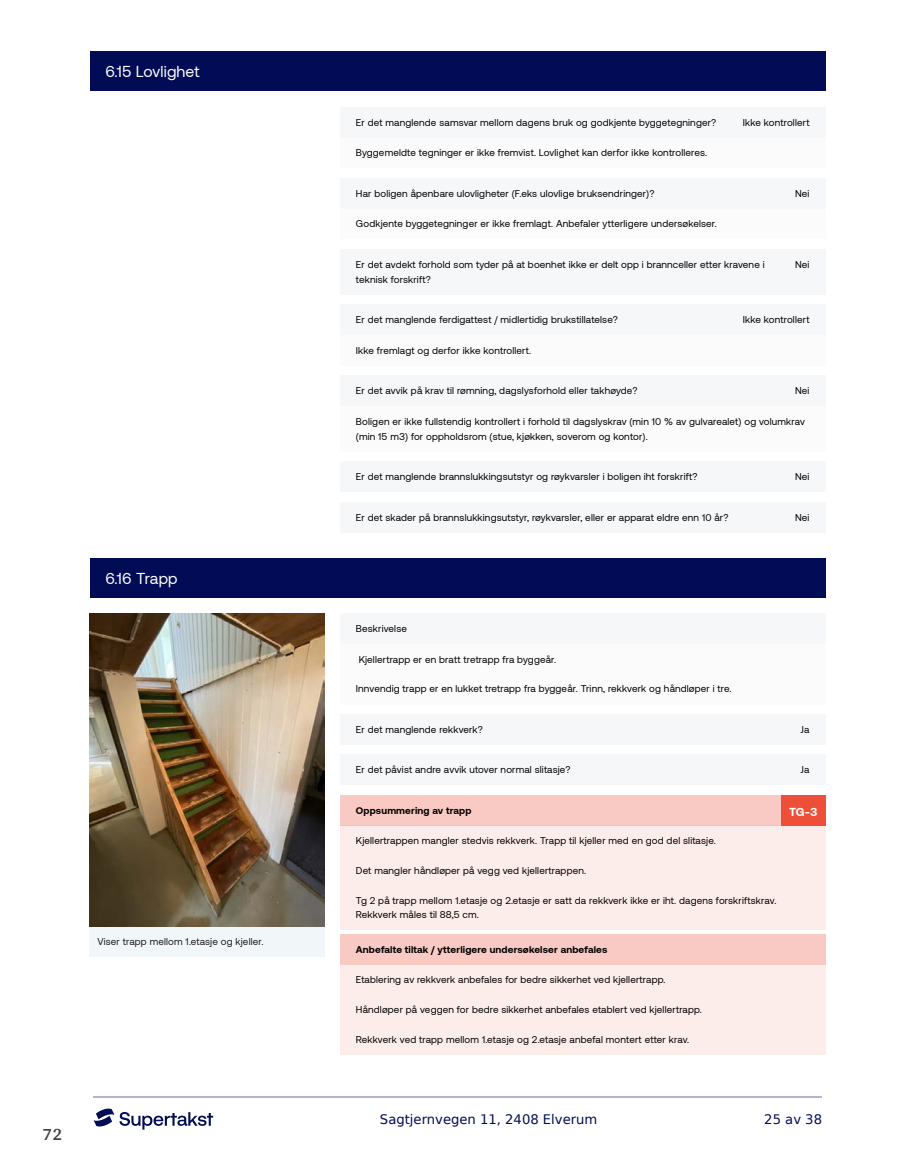
<style>
.page{position:relative;width:915px;height:1172px;background:#fff}
.page>*{position:absolute;margin:0;border:0;box-sizing:border-box;transform-origin:0 0}
.t1{font:700 18px "Arya";color:#414749}
.t2{font:15.75px "Aeonik";letter-spacing:.01em;color:#fff}
.t3{font:13.2px "DejaVu Sans";color:#020c56}
.t4{font:700 11.85px "Aeonik";color:#fff}
.t5{font:9.9px/14.9px "Aeonik";letter-spacing:.015em;color:#000}
.t6{font:700 9.9px "Aeonik";letter-spacing:.015em;color:#000}
.t7{font:9.9px "Aeonik";letter-spacing:.015em;color:#1d1d1b}
</style>
<div class="page">
<hr style="left:93px;top:1097px;width:728px;height:1px;background:#b2b5cb">
<svg style="left:94px;top:1108px;width:119px;height:21px"></svg>
<div style="left:89px;top:52px;width:736px;height:39px;background:#020c56"></div>
<div style="left:89px;top:558px;width:736px;height:39px;background:#020c56"></div>
<div style="left:340px;top:137px;width:485px;height:31px;background:#f5f7f8"></div>
<div style="left:340px;top:209px;width:485px;height:30px;background:#f5f7f8"></div>
<div style="left:340px;top:335px;width:485px;height:30px;background:#f5f7f8"></div>
<div style="left:340px;top:406px;width:485px;height:45px;background:#f5f7f8"></div>
<div style="left:89px;top:926px;width:235px;height:31px;background:#f1f6f8"></div>
<img style="left:89px;top:613px;width:235px;height:313px">
<div style="left:340px;top:644px;width:485px;height:60px;background:#f5f7f8"></div>
<div style="left:340px;top:825px;width:485px;height:105px;background:#fdedea"></div>
<div style="left:340px;top:965px;width:485px;height:89px;background:#fdedea"></div>
<div style="left:340px;top:107px;width:485px;height:30px;background:#f5f7f8"></div>
<div style="left:340px;top:178px;width:485px;height:31px;background:#f5f7f8"></div>
<div style="left:340px;top:249px;width:485px;height:45px;background:#f5f7f8"></div>
<div style="left:340px;top:304px;width:485px;height:31px;background:#f5f7f8"></div>
<div style="left:340px;top:375px;width:485px;height:31px;background:#f5f7f8"></div>
<div style="left:340px;top:461px;width:485px;height:31px;background:#f5f7f8"></div>
<div style="left:340px;top:502px;width:485px;height:30px;background:#f5f7f8"></div>
<div style="left:340px;top:613px;width:485px;height:31px;background:#f5f7f8"></div>
<div style="left:340px;top:714px;width:485px;height:30px;background:#f5f7f8"></div>
<div style="left:340px;top:754px;width:485px;height:31px;background:#f5f7f8"></div>
<div style="left:340px;top:795px;width:485px;height:30px;background:#f9c9c3"></div>
<div style="left:780px;top:795px;width:45px;height:30px;background:#ed4f39"></div>
<div style="left:340px;top:934px;width:485px;height:31px;background:#f9c9c3"></div>
<h2 class="t2" style="left:105px;top:63px;width:96px">6.15 Lovlighet</h2>
<h2 class="t2" style="left:105px;top:569px;width:74px">6.16 Trapp</h2>
<p class="t7" style="left:97px;top:936px;width:167px">Viser trapp mellom 1.etasje og kjeller.</p>
<h1 class="t1" style="left:43px;top:1123px;width:21px">72</h1>
<p class="t5" style="left:356px;top:115px;width:362px">Er det manglende samsvar mellom dagens bruk og godkjente byggetegninger?</p>
<p class="t5" style="left:742px;top:115px;width:68px">Ikke kontrollert</p>
<p class="t5" style="left:356px;top:145px;width:352px">Byggemeldte tegninger er ikke fremvist. Lovlighet kan derfor ikke kontrolleres.</p>
<p class="t5" style="left:356px;top:186px;width:300px">Har boligen åpenbare ulovligheter (F.eks ulovlige bruksendringer)?</p>
<p class="t5" style="left:794px;top:186px;width:16px">Nei</p>
<p class="t5" style="left:356px;top:216px;width:362px">Godkjente byggetegninger er ikke fremlagt. Anbefaler ytterligere undersøkelser.</p>
<p class="t5" style="left:356px;top:257px;width:410px">Er det avdekt forhold som tyder på at boenhet ikke er delt opp i brannceller etter kravene i teknisk forskrift?</p>
<p class="t5" style="left:794px;top:257px;width:16px">Nei</p>
<p class="t5" style="left:356px;top:312px;width:263px">Er det manglende ferdigattest / midlertidig brukstillatelse?</p>
<p class="t5" style="left:742px;top:312px;width:68px">Ikke kontrollert</p>
<p class="t5" style="left:356px;top:343px;width:177px">Ikke fremlagt og derfor ikke kontrollert.</p>
<p class="t5" style="left:356px;top:383px;width:283px">Er det avvik på krav til rømning, dagslysforhold eller takhøyde?</p>
<p class="t5" style="left:794px;top:383px;width:16px">Nei</p>
<p class="t5" style="left:356px;top:414px;width:450px">Boligen er ikke fullstendig kontrollert i forhold til dagslyskrav (min 10 % av gulvarealet) og volumkrav (min 15 m3) for oppholdsrom (stue, kjøkken, soverom og kontor).</p>
<p class="t5" style="left:356px;top:469px;width:343px">Er det manglende brannslukkingsutstyr og røykvarsler i boligen iht forskrift?</p>
<p class="t5" style="left:794px;top:469px;width:16px">Nei</p>
<p class="t5" style="left:356px;top:510px;width:374px">Er det skader på brannslukkingsutstyr, røykvarsler, eller er apparat eldre enn 10 år?</p>
<p class="t5" style="left:794px;top:510px;width:16px">Nei</p>
<p class="t5" style="left:356px;top:621px;width:53px">Beskrivelse</p>
<p class="t5" style="left:358px;top:652px;width:199px">Kjellertrapp er en bratt tretrapp fra byggeår.</p>
<p class="t5" style="left:356px;top:681px;width:377px">Innvendig trapp er en lukket tretrapp fra byggeår. Trinn, rekkverk og håndløper i tre.</p>
<p class="t5" style="left:356px;top:722px;width:128px">Er det manglende rekkverk?</p>
<p class="t5" style="left:800px;top:722px;width:10px">Ja</p>
<p class="t5" style="left:356px;top:762px;width:216px">Er det påvist andre avvik utover normal slitasje?</p>
<p class="t5" style="left:800px;top:762px;width:10px">Ja</p>
<p class="t6" style="left:356px;top:804px;width:117px">Oppsummering av trapp</p>
<p class="t4" style="left:789px;top:805px;width:30px">TG-3</p>
<p class="t5" style="left:356px;top:833px;width:361px">Kjellertrappen mangler stedvis rekkverk. Trapp til kjeller med en god del slitasje.</p>
<p class="t5" style="left:356px;top:863px;width:232px">Det mangler håndløper på vegg ved kjellertrappen.</p>
<p class="t5" style="left:356px;top:893px;width:422px">Tg 2 på trapp mellom 1.etasje og 2.etasje er satt da rekkverk ikke er iht. dagens forskriftskrav.<br>Rekkverk måles til 88,5 cm.</p>
<p class="t6" style="left:356px;top:944px;width:253px">Anbefalte tiltak / ytterligere undersøkelser anbefales</p>
<p class="t5" style="left:356px;top:972px;width:311px">Etablering av rekkverk anbefales for bedre sikkerhet ved kjellertrapp.</p>
<p class="t5" style="left:356px;top:1002px;width:347px">Håndløper på veggen for bedre sikkerhet anbefales etablert ved kjellertrapp.</p>
<p class="t5" style="left:356px;top:1032px;width:335px">Rekkverk ved trapp mellom 1.etasje og 2.etasje anbefal montert etter krav.</p>
<h3 class="t3" style="left:380px;top:1108px;width:219px">Sagtjernvegen 11, 2408 Elverum</h3>
<h3 class="t3" style="left:764px;top:1108px;width:59px">25 av 38</h3>
</div>
